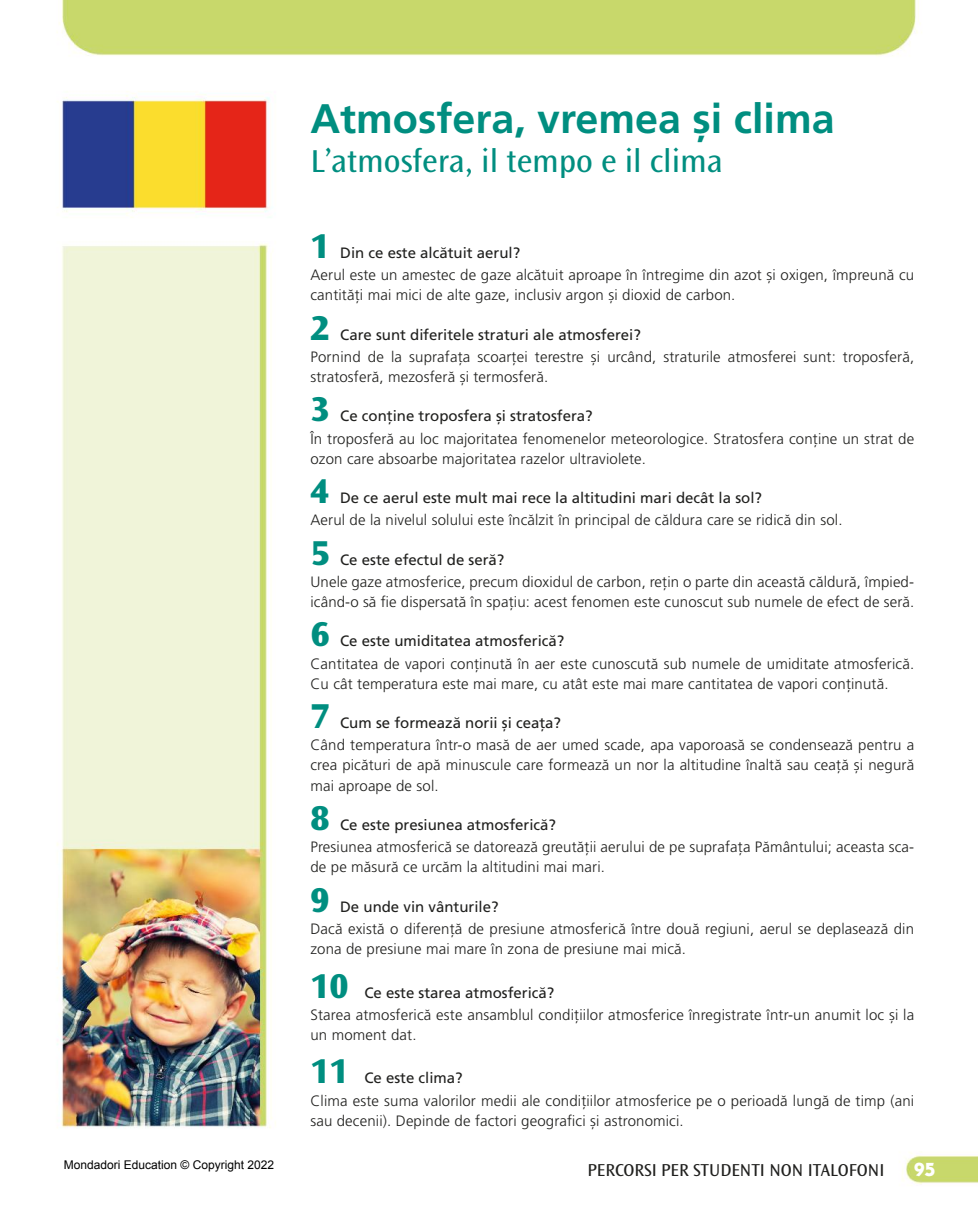
<style>
.page{position:relative;width:978px;height:1212px;background:#fff}
.page>*{position:absolute;margin:0;border:0;box-sizing:border-box;transform-origin:0 0}
.t1{font:700 41.25px "Frutiger LT Pro";color:#008e80}
.t2{font:800 36px "Ocean Sans Std";color:#008e80}
.t3{font:33px "Ocean Sans Std";color:#008e80}
.t4{font:700 19.2px "ITC Kabel Std";color:#fff}
.t5{font:18px "Ocean Sans Std";color:#20201e}
.t6{font:300 15px/20.1px "Frutiger LT Pro";letter-spacing:.01em;color:#20201e}
.t7{font:15px "Frutiger LT Pro";color:#20201e}
.t8{font:12px "Arial";color:#000}
</style>
<div class="page">
<img style="left:57px;top:0;width:921px;height:1184px">
<p class="t8" style="left:64px;top:1156px;width:212px">Mondadori Education © Copyright 2022</p>
<h1 class="t1" style="left:310px;top:102px;width:526px">Atmosfera, vremea și clima</h1>
<h3 class="t3" style="left:310px;top:148px;width:414px">L’atmosfera, il tempo e il clima</h3>
<h2 class="t2" style="left:310px;top:224px;width:21px">1</h2>
<p class="t7" style="left:340px;top:246px;width:182px">Din ce este alcătuit aerul?</p>
<p class="t6" style="left:310px;top:265px;width:605px">Aerul este un amestec de gaze alcătuit aproape în întregime din azot și oxigen, împreună cu cantități mai mici de alte gaze, inclusiv argon și dioxid de carbon.</p>
<h2 class="t2" style="left:310px;top:306px;width:21px">2</h2>
<p class="t7" style="left:340px;top:328px;width:302px">Care sunt diferitele straturi ale atmosferei?</p>
<p class="t6" style="left:310px;top:347px;width:605px">Pornind de la suprafața scoarței terestre și urcând, straturile atmosferei sunt: troposferă, stratosferă, mezosferă și termosferă.</p>
<h2 class="t2" style="left:310px;top:388px;width:21px">3</h2>
<p class="t7" style="left:340px;top:410px;width:254px">Ce conține troposfera și stratosfera?</p>
<p class="t6" style="left:310px;top:429px;width:605px">În troposferă au loc majoritatea fenomenelor meteorologice. Stratosfera conține un strat de ozon care absoarbe majoritatea razelor ultraviolete.</p>
<h2 class="t2" style="left:310px;top:469px;width:21px">4</h2>
<p class="t7" style="left:340px;top:491px;width:423px">De ce aerul este mult mai rece la altitudini mari decât la sol?</p>
<p class="t6" style="left:310px;top:510px;width:534px">Aerul de la nivelul solului este încălzit în principal de căldura care se ridică din sol.</p>
<h2 class="t2" style="left:310px;top:531px;width:21px">5</h2>
<p class="t7" style="left:340px;top:553px;width:166px">Ce este efectul de seră?</p>
<p class="t6" style="left:310px;top:572px;width:605px">Unele gaze atmosferice, precum dioxidul de carbon, rețin o parte din această căldură, împied&shy;icând-o să fie dispersată în spațiu: acest fenomen este cunoscut sub numele de efect de seră.</p>
<h2 class="t2" style="left:310px;top:613px;width:21px">6</h2>
<p class="t7" style="left:340px;top:635px;width:226px">Ce este umiditatea atmosferică?</p>
<p class="t6" style="left:310px;top:654px;width:605px">Cantitatea de vapori conţinută în aer este cunoscută sub numele de umiditate atmosferică.<br>Cu cât temperatura este mai mare, cu atât este mai mare cantitatea de vapori conținută.</p>
<h2 class="t2" style="left:310px;top:694px;width:21px">7</h2>
<p class="t7" style="left:340px;top:716px;width:222px">Cum se formează norii și ceața?</p>
<p class="t6" style="left:310px;top:735px;width:605px;text-align:justify">Când temperatura într-o masă de aer umed scade, apa vaporoasă se condensează pentru a crea picături de apă minuscule care formează un nor la altitudine înaltă sau ceață și negură mai aproape de sol.</p>
<h2 class="t2" style="left:310px;top:796px;width:21px">8</h2>
<p class="t7" style="left:340px;top:818px;width:217px">Ce este presiunea atmosferică?</p>
<p class="t6" style="left:310px;top:837px;width:605px">Presiunea atmosferică se datorează greutății aerului de pe suprafața Pământului; aceasta sca&shy;de pe măsură ce urcăm la altitudini mai mari.</p>
<h2 class="t2" style="left:310px;top:878px;width:21px">9</h2>
<p class="t7" style="left:340px;top:900px;width:160px">De unde vin vânturile?</p>
<p class="t6" style="left:310px;top:919px;width:605px">Dacă există o diferență de presiune atmosferică între două regiuni, aerul se deplasează din zona de presiune mai mare în zona de presiune mai mică.</p>
<h2 class="t2" style="left:310px;top:964px;width:40px">10</h2>
<p class="t7" style="left:364px;top:986px;width:192px">Ce este starea atmosferică?</p>
<p class="t6" style="left:310px;top:1005px;width:605px">Starea atmosferică este ansamblul condițiilor atmosferice înregistrate într-un anumit loc și la un moment dat.</p>
<h2 class="t2" style="left:310px;top:1050px;width:40px">11</h2>
<p class="t7" style="left:364px;top:1072px;width:100px">Ce este clima?</p>
<p class="t6" style="left:310px;top:1091px;width:605px">Clima este suma valorilor medii ale condițiilor atmosferice pe o perioadă lungă de timp (ani sau decenii). Depinde de factori geografici și astronomici.</p>
<p class="t5" style="left:588px;top:1162px;width:298px">PERCORSI PER STUDENTI NON ITALOFONI</p>
<p class="t4" style="left:914px;top:1158px;width:23px">95</p>
</div>
